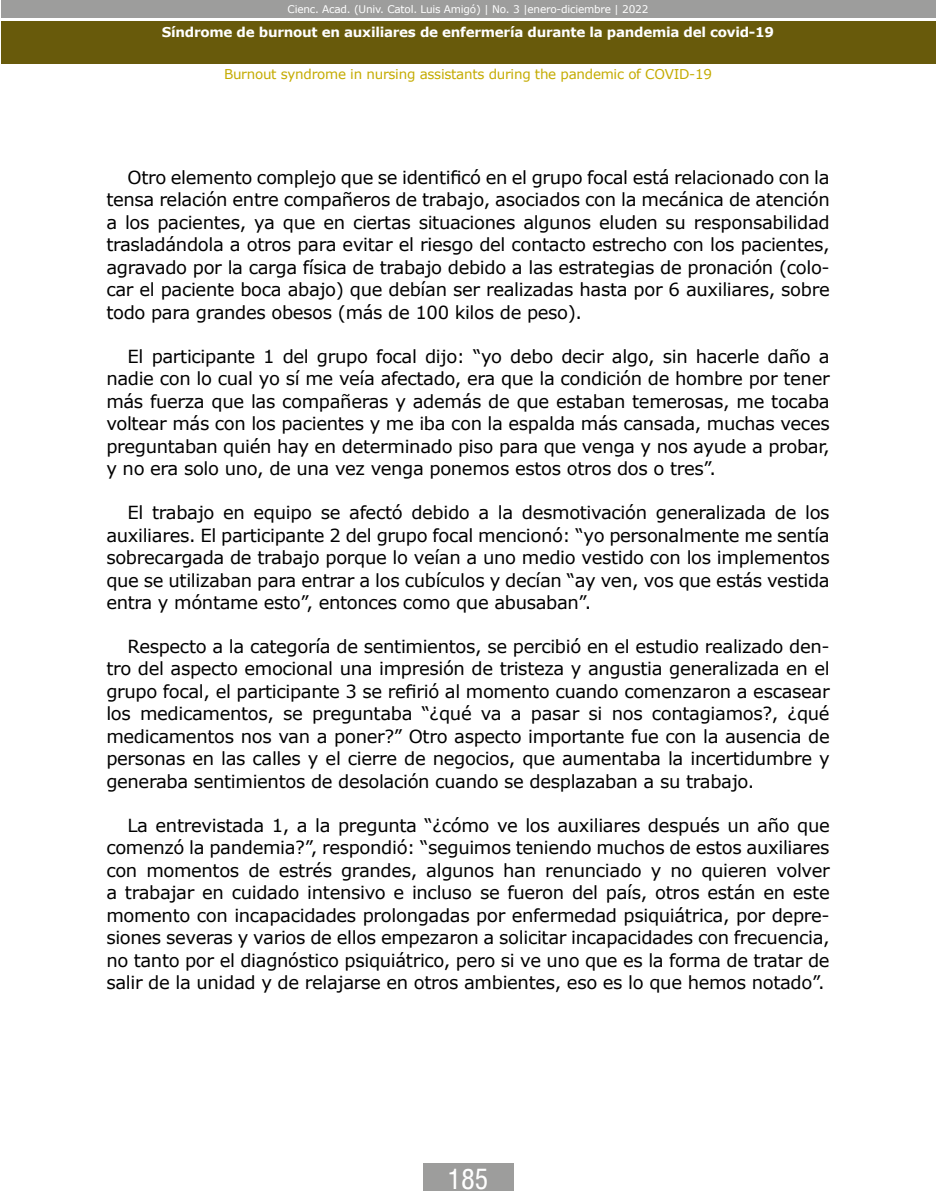
<style>
.page{position:relative;width:936px;height:1191px;background:#fff}
.page>*{position:absolute;margin:0;border:0;box-sizing:border-box;transform-origin:0 0}
.t1{font:27px "Arena Condensed";color:#fff}
.t2{font:18px/22.5px "Verdana";letter-spacing:-.02em;color:#000;text-align:justify}
.t3{font:700 13.5px "Verdana";letter-spacing:-.02em;color:#fff}
.t4{font:13.5px "Verdana";letter-spacing:-.02em;color:#c4ab00}
.t5{font:10.5px "Verdana";letter-spacing:-.02em;color:#fff}
</style>
<div class="page">
<div style="left:1px;top:21px;width:934px;height:43px;background:#685a0b"></div>
<div style="left:1px;top:0;width:934px;height:18px;background:#9d9d9c"></div>
<div style="left:423px;top:1163px;width:90px;height:28px;background:#9d9d9c"></div>
<p class="t5" style="left:287px;top:2px;width:362px">Cienc. Acad. (Univ. Catol. Luis Amigó) | No. 3 |enero-diciembre | 2022</p>
<p class="t3" style="left:162px;top:22px;width:613px">Síndrome de burnout en auxiliares de enfermería durante la pandemia del covid-19</p>
<p class="t4" style="left:224px;top:65px;width:489px">Burnout syndrome in nursing assistants during the pandemic of COVID-19</p>
<p class="t2" style="left:106px;top:166px;width:724px;text-indent:21px">Otro elemento complejo que se identificó en el grupo focal está relacionado con la tensa relación entre compañeros de trabajo, asociados con la mecánica de atención a los pacientes, ya que en ciertas situaciones algunos eluden su responsabilidad trasladándola a otros para evitar el riesgo del contacto estrecho con los pacientes, agravado por la carga física de trabajo debido a las estrategias de pronación (colo&shy;car el paciente boca abajo) que debían ser realizadas hasta por 6 auxiliares, sobre todo para grandes obesos (más de 100 kilos de peso).</p>
<p class="t2" style="left:106px;top:345px;width:724px;text-indent:21px">El participante 1 del grupo focal dijo: “yo debo decir algo, sin hacerle daño a nadie con lo cual yo sí me veía afectado, era que la condición de hombre por tener más fuerza que las compañeras y además de que estaban temerosas, me tocaba voltear más con los pacientes y me iba con la espalda más cansada, muchas veces preguntaban quién hay en determinado piso para que venga y nos ayude a probar, y no era solo uno, de una vez venga ponemos estos otros dos o tres”.</p>
<p class="t2" style="left:106px;top:501px;width:725px;text-indent:21px">El trabajo en equipo se afectó debido a la desmotivación generalizada de los auxiliares. El participante 2 del grupo focal mencionó: “yo personalmente me sentía sobrecargada de trabajo porque lo veían a uno medio vestido con los implementos que se utilizaban para entrar a los cubículos y decían “ay ven, vos que estás vestida entra y móntame esto”, entonces como que abusaban”.</p>
<p class="t2" style="left:106px;top:635px;width:724px;text-indent:21px">Respecto a la categoría de sentimientos, se percibió en el estudio realizado den&shy;tro del aspecto emocional una impresión de tristeza y angustia generalizada en el grupo focal, el participante 3 se refirió al momento cuando comenzaron a escasear los medicamentos, se preguntaba “¿qué va a pasar si nos contagiamos?, ¿qué medicamentos nos van a poner?” Otro aspecto importante fue con la ausencia de personas en las calles y el cierre de negocios, que aumentaba la incertidumbre y generaba sentimientos de desolación cuando se desplazaban a su trabajo.</p>
<p class="t2" style="left:106px;top:813px;width:725px;text-indent:21px">La entrevistada 1, a la pregunta “¿cómo ve los auxiliares después un año que comenzó la pandemia?”, respondió: “seguimos teniendo muchos de estos auxiliares con momentos de estrés grandes, algunos han renunciado y no quieren volver a trabajar en cuidado intensivo e incluso se fueron del país, otros están en este momento con incapacidades prolongadas por enfermedad psiquiátrica, por depre&shy;siones severas y varios de ellos empezaron a solicitar incapacidades con frecuencia, no tanto por el diagnóstico psiquiátrico, pero si ve uno que es la forma de tratar de salir de la unidad y de relajarse en otros ambientes, eso es lo que hemos notado”.</p>
<h1 class="t1" style="left:447px;top:1163px;width:42px">185</h1>
</div>
